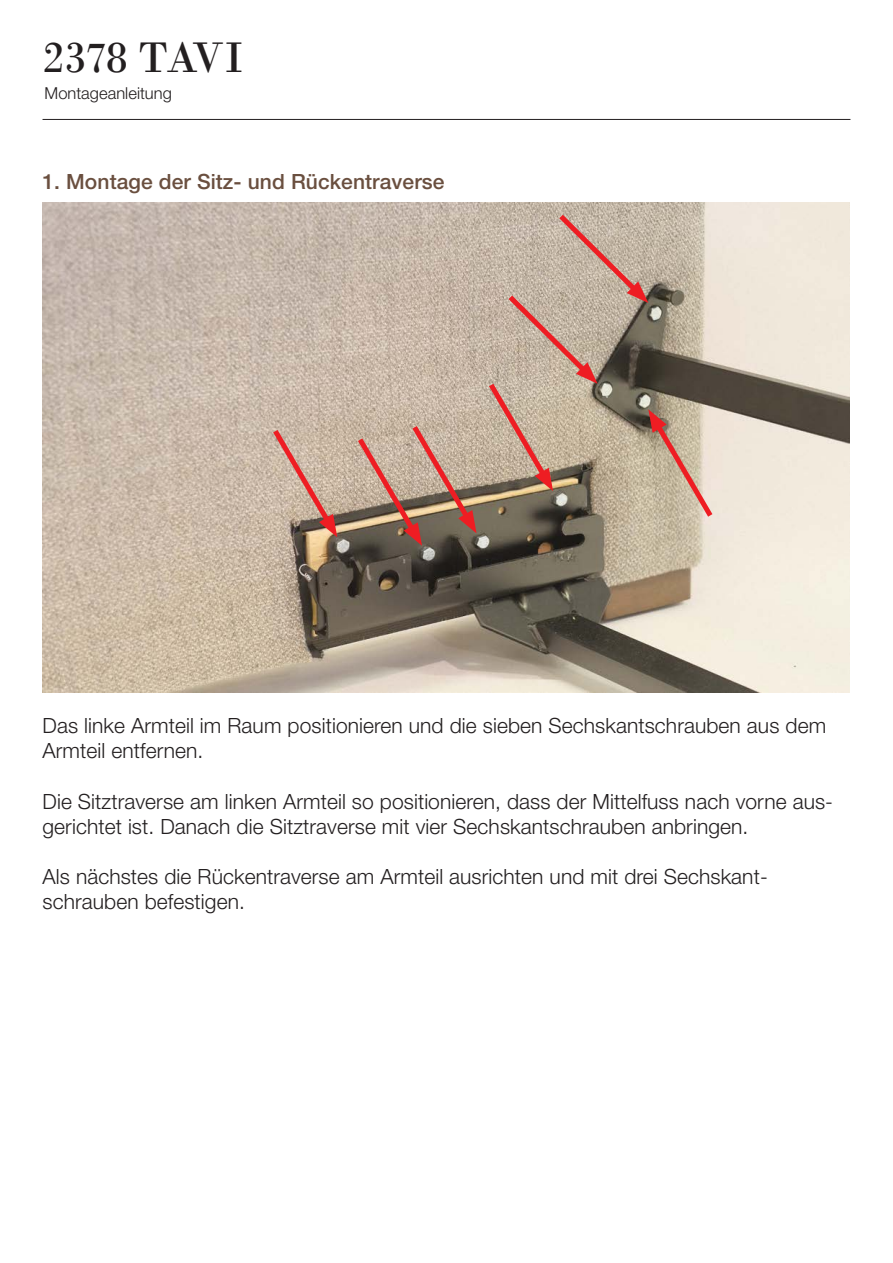
<style>
.page{position:relative;width:893px;height:1263px;background:#fff}
.page>*{position:absolute;margin:0;border:0;box-sizing:border-box;transform-origin:0 0}
.Produkttitel{font:45px "Bodoni";letter-spacing:-.025em;color:#231f20}
.Produktbeschrieb_Lauftext{font:300 21px/25.2px "Helvetica Neue LT Pro";letter-spacing:.005em;color:#231f20}
.Produktbeschrieb_Lauftext-2{font:500 21px "Helvetica Neue LT Pro";letter-spacing:.005em;color:#6a4f3f}
.Produkttitel-2{font:300 16.5px "Helvetica Neue LT Pro";letter-spacing:.005em;color:#231f20}
</style>
<div class="page">
<hr style="left:43px;top:119px;width:807px;height:1px;background:#231f20">
<img style="left:43px;top:202px;width:806px;height:491px">
<svg style="left:268px;top:424px;width:69px;height:113px;background:#c7a594"></svg>
<svg style="left:353px;top:420px;width:124px;height:126px;background:#ad8d7c"></svg>
<svg style="left:484px;top:209px;width:233px;height:313px;background:#b4a08f"></svg>
<p class="Produkttitel" style="left:43px;top:31px;width:203px">2378 TAVI</p>
<p class="Produkttitel-2" style="left:45px;top:83px;width:129px">Montageanleitung</p>
<p class="Produktbeschrieb_Lauftext-2" style="left:43px;top:169px;width:403px">1. Montage der Sitz- und Rückentraverse</p>
<p class="Produktbeschrieb_Lauftext" style="left:43px;top:712px;width:785px">Das linke Armteil im Raum positionieren und die sieben Sechskantschrauben aus dem<br>Armteil entfernen.</p>
<p class="Produktbeschrieb_Lauftext" style="left:43px;top:788px;width:792px">Die Sitztraverse am linken Armteil so positionieren, dass der Mittelfuss nach vorne aus&shy;gerichtet ist. Danach die Sitztraverse mit vier Sechskantschrauben anbringen.</p>
<p class="Produktbeschrieb_Lauftext" style="left:43px;top:864px;width:727px">Als nächstes die Rückentraverse am Armteil ausrichten und mit drei Sechskant&shy;schrauben befestigen.</p>
</div>
